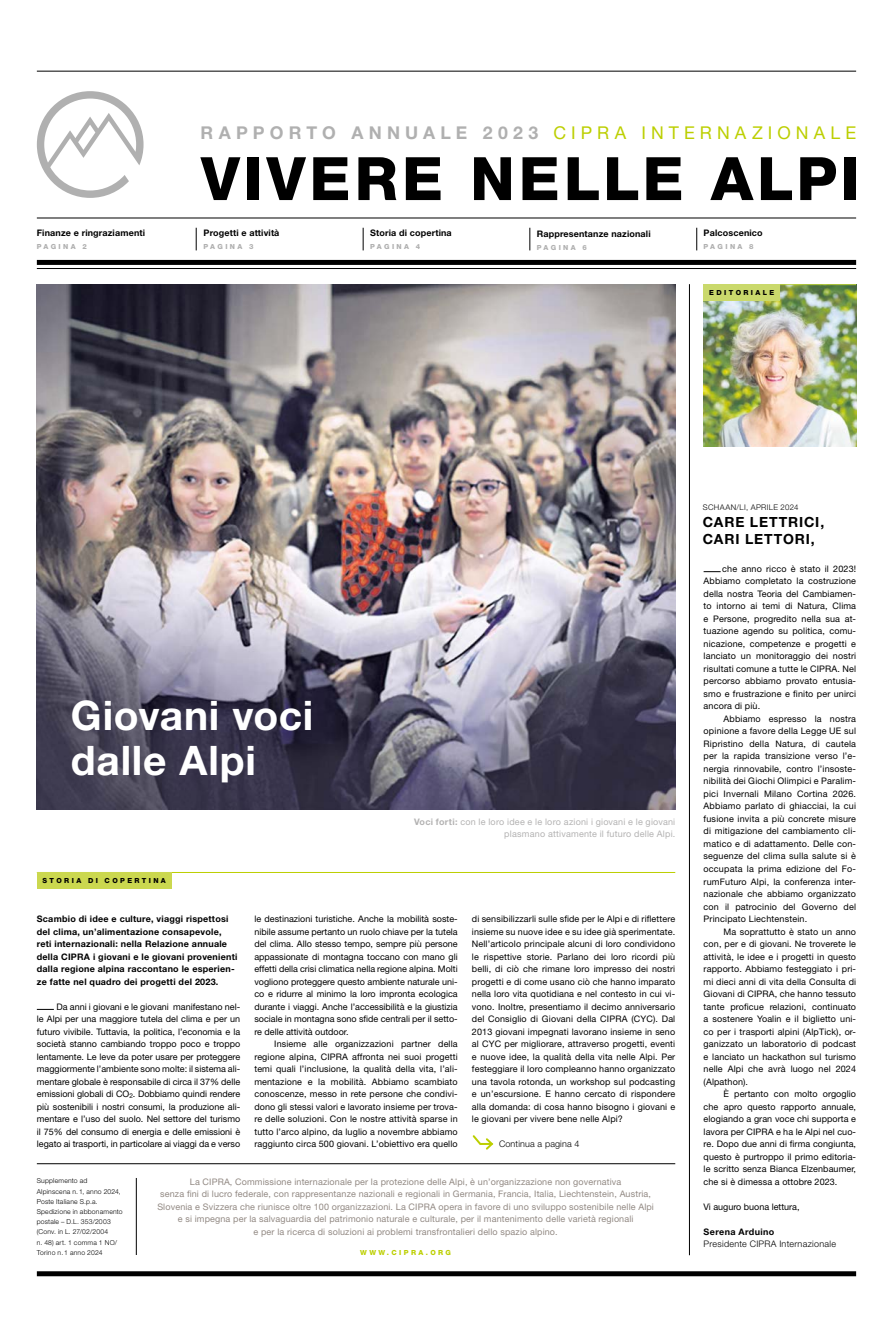
<style>
.page{position:relative;width:893px;height:1333px;background:#fff}
.page>*{position:absolute;margin:0;border:0;box-sizing:border-box;transform-origin:0 0}
.t1{font:800 59.9px "Helvetica Neue LT Pro";letter-spacing:.065em;color:#000}
.t2{font:700 40.7px/45.6px "Helvetica Neue LT Pro";letter-spacing:.02em;color:#fff}
.t3{font:700 17.6px "Helvetica Neue LT Pro";letter-spacing:.295em;color:#b0b0b0}
.t4{font:700 14px/17px "Helvetica Neue LT Std";letter-spacing:.06em;color:#000}
.t5{font:9px/12.5px "Helvetica Neue LT Pro";letter-spacing:.015em;color:#000;text-align:justify}
.t6{font:9px/12.5px "Helvetica Neue LT Pro";letter-spacing:.015em;color:#928983;text-align:center}
.t7{font:700 9px/12.5px "Helvetica Neue LT Pro";letter-spacing:.025em;color:#000}
.t8{font:9px/12.5px "Helvetica Neue LT Pro";letter-spacing:.025em;color:#b3b2b2;text-align:right}
.t9{font:300 9px "Helvetica Neue LT Pro";letter-spacing:.025em;color:#000}
.t10{font:700 9px "Helvetica Neue LT Std";letter-spacing:.04em;color:#000}
.t11{font:300 7.8px "Helvetica Neue LT Pro";letter-spacing:.045em;color:#000}
.t12{font:800 7px "Helvetica Neue LT Pro";letter-spacing:.34em;color:#b0b0b0}
.t13{font:800 7px "Helvetica Neue LT Pro";letter-spacing:.34em;color:#000}
.t14{font:800 7px "Helvetica Neue LT Pro";letter-spacing:.34em;color:#bccf00}
.t15{font:300 6.8px/10.2px "Helvetica Neue LT Pro";letter-spacing:.03em;color:#000}
.s1{font-weight:400;color:#bccf00}
.s2{font-weight:700}
</style>
<div class="page">
<img style="left:37px;top:284px;width:638px;height:525px">
<img style="left:704px;top:285px;width:152px;height:162px">
<svg style="left:196px;top:228px;width:1px;height:22px"></svg>
<svg style="left:363px;top:228px;width:1px;height:22px"></svg>
<svg style="left:530px;top:228px;width:1px;height:22px"></svg>
<svg style="left:696px;top:228px;width:1px;height:22px"></svg>
<hr style="left:37px;top:218px;width:819px;height:1px;background:#000">
<hr style="left:37px;top:71px;width:819px;height:1px;background:#000">
<hr style="left:37px;top:268px;width:819px;height:1px;background:#000">
<div style="left:37px;top:260px;width:819px;height:5px;background:#000"></div>
<div style="left:37px;top:1271px;width:819px;height:5px;background:#000"></div>
<svg style="left:704px;top:571px;width:17px;height:1px"></svg>
<svg style="left:37px;top:1009px;width:17px;height:1px"></svg>
<hr style="left:37px;top:1163px;width:638px;height:1px;background:#000">
<hr style="left:689px;top:284px;width:1px;height:971px;background:#000">
<hr style="left:37px;top:872px;width:638px;height:1px;background:#bccf00">
<div style="left:37px;top:872px;width:134px;height:16px;background:#cbd84f"></div>
<svg style="left:472px;top:1135px;width:22px;height:15px"></svg>
<hr style="left:706px;top:284px;width:150px;height:1px;background:#bad03d">
<div style="left:704px;top:284px;width:76px;height:16px;background:#cad96c"></div>
<svg style="left:37px;top:91px;width:107px;height:107px"></svg>
<hr style="left:136px;top:1177px;width:1px;height:77px;background:#000">
<h3 class="t3" style="left:201px;top:122px;width:657px">RAPPORTO ANNUALE 2023 <span class="s1">CIPRA INTERNAZIONALE</span></h3>
<p class="t7" style="left:37px;top:226px;width:110px">Finanze e ringraziamenti</p>
<p class="t12" style="left:37px;top:242px;width:52px">PAGINA 2</p>
<h1 class="t1" style="left:201px;top:143px;width:660px">VIVERE NELLE ALPI</h1>
<p class="t7" style="left:204px;top:226px;width:77px">Progetti e attività</p>
<p class="t12" style="left:204px;top:242px;width:52px">PAGINA 3</p>
<p class="t7" style="left:370px;top:226px;width:83px">Storia di copertina</p>
<p class="t12" style="left:370px;top:242px;width:52px">PAGINA 4</p>
<p class="t7" style="left:537px;top:227px;width:115px">Rappresentanze nazionali</p>
<p class="t12" style="left:537px;top:243px;width:52px">PAGINA 6</p>
<p class="t7" style="left:704px;top:226px;width:61px">Palcoscenico</p>
<p class="t12" style="left:704px;top:242px;width:52px">PAGINA 8</p>
<p class="t13" style="left:709px;top:288px;width:66px">EDITORIALE</p>
<p class="t11" style="left:703px;top:503px;width:97px">SCHAAN/LI, APRILE 2024</p>
<h3 class="t4" style="left:703px;top:513px;width:123px">CARE LETTRICI,<br>CARI LETTORI,</h3>
<h2 class="t2" style="left:71px;top:691px;width:244px">Giovani voci dalle Alpi</h2>
<p class="t13" style="left:43px;top:876px;width:125px">STORIA DI COPERTINA</p>
<p class="t8" style="left:414px;top:815px;width:263px"><span class="s2">Voci forti:</span> con le loro idee e le loro azioni i giovani e le giovani plasmano attivamente il futuro delle Alpi.</p>
<p class="t7" style="left:37px;top:912px;width:202px">Scambio di idee e culture, viaggi rispettosi del clima, un’alimentazione consapevole, reti internazionali: nella Relazione annuale della CIPRA i giovani e le giovani provenienti dalla regione alpina raccontano le esperien&shy;ze fatte nel quadro dei progetti del 2023.</p>
<p class="t5" style="left:37px;top:999px;width:205px;text-indent:20px">Da anni i giovani e le giovani manifestano nel&shy;le Alpi per una maggiore tutela del clima e per un futuro vivibile. Tuttavia, la politica, l’economia e la società stanno cambiando troppo poco e troppo lentamente. Le leve da poter usare per proteggere maggiormente l’ambiente sono molte: il sistema ali&shy;mentare globale è responsabile di circa il 37% delle emissioni globali di CO<sub>2</sub>. Dobbiamo quindi rendere più sostenibili i nostri consumi, la produzione ali&shy;mentare e l’uso del suolo. Nel settore del turismo il 75% del consumo di energia e delle emissioni è legato ai trasporti, in particolare ai viaggi da e verso</p>
<p class="t5" style="left:254px;top:912px;width:205px">le destinazioni turistiche. Anche la mobilità soste&shy;nibile assume pertanto un ruolo chiave per la tutela del clima. Allo stesso tempo, sempre più persone appassionate di montagna toccano con mano gli effetti della crisi climatica nella regione alpina. Molti vogliono proteggere questo ambiente naturale uni&shy;co e ridurre al minimo la loro impronta ecologica durante i viaggi. Anche l’accessibilità e la giustizia sociale in montagna sono sfide centrali per il setto&shy;re delle attività outdoor.</p>
<p class="t5" style="left:254px;top:1037px;width:205px;text-indent:20px">Insieme alle organizzazioni partner della regione alpina, CIPRA affronta nei suoi progetti temi quali l’inclusione, la qualità della vita, l’ali&shy;mentazione e la mobilità. Abbiamo scambiato conoscenze, messo in rete persone che condivi&shy;dono gli stessi valori e lavorato insieme per trova&shy;re delle soluzioni. Con le nostre attività sparse in tutto l’arco alpino, da luglio a novembre abbiamo raggiunto circa 500 giovani. L’obiettivo era quello</p>
<p class="t5" style="left:472px;top:912px;width:205px">di sensibilizzarli sulle sfide per le Alpi e di riflettere insieme su nuove idee e su idee già sperimentate.<br>Nell’articolo principale alcuni di loro condividono le rispettive storie. Parlano dei loro ricordi più belli, di ciò che rimane loro impresso dei nostri progetti e di come usano ciò che hanno imparato nella loro vita quotidiana e nel contesto in cui vi&shy;vono. Inoltre, presentiamo il decimo anniversario del Consiglio di Giovani della CIPRA (CYC). Dal 2013 giovani impegnati lavorano insieme in seno al CYC per migliorare, attraverso progetti, eventi e nuove idee, la qualità della vita nelle Alpi. Per festeggiare il loro compleanno hanno organizzato una tavola rotonda, un workshop sul podcasting e un’escursione. E hanno cercato di rispondere alla domanda: di cosa hanno bisogno i giovani e le giovani per vivere bene nelle Alpi?</p>
<p class="t9" style="left:499px;top:1138px;width:82px">Continua a pagina 4</p>
<p class="t15" style="left:37px;top:1175px;width:88px">Supplemento ad<br>Alpinscena n. 1, anno 2024,<br>Poste Italiane S.p.a.<br>Spedizione in abbonamento postale – D.L. 353/2003 (Conv. in L. 27/02/2004<br>n. 48) art. 1 comma 1 NO/<br>Torino n. 1 anno 2024</p>
<p class="t6" style="left:157px;top:1174px;width:498px">La CIPRA, Commissione internazionale per la protezione delle Alpi, è un’organizzazione non governativa<br>senza fini di lucro federale, con rappresentanze nazionali e regionali in Germania, Francia, Italia, Liechtenstein, Austria, Slovenia e Svizzera che riunisce oltre 100 organizzazioni. La CIPRA opera in favore di uno sviluppo sostenibile nelle Alpi e si impegna per la salvaguardia del patrimonio naturale e culturale, per il mantenimento delle varietà regionali<br>e per la ricerca di soluzioni ai problemi transfrontalieri dello spazio alpino.</p>
<p class="t14" style="left:360px;top:1248px;width:92px">WWW.CIPRA.ORG</p>
<p class="t5" style="left:704px;top:562px;width:154px;text-indent:19px">che anno ricco è stato il 2023!<br>Abbiamo completato la costruzione della nostra Teoria del Cambiamen&shy;to intorno ai temi di Natura, Clima e Persone, progredito nella sua at&shy;tuazione agendo su politica, comu&shy;nicazione, competenze e progetti e lanciato un monitoraggio dei nostri risultati comune a tutte le CIPRA. Nel percorso abbiamo provato entusia&shy;smo e frustrazione e finito per unirci ancora di più.</p>
<p class="t5" style="left:704px;top:712px;width:154px;text-indent:20px">Abbiamo espresso la nostra opinione a favore della Legge UE sul Ripristino della Natura, di cautela per la rapida transizione verso l’e&shy;nergia rinnovabile, contro l’insoste&shy;nibilità dei Giochi Olimpici e Paralim&shy;pici Invernali Milano Cortina 2026.<br>Abbiamo parlato di ghiacciai, la cui fusione invita a più concrete misure di mitigazione del cambiamento cli&shy;matico e di adattamento. Delle con&shy;seguenze del clima sulla salute si è occupata la prima edizione del Fo&shy;rumFuturo Alpi, la conferenza inter&shy;nazionale che abbiamo organizzato con il patrocinio del Governo del Principato Liechtenstein.</p>
<p class="t5" style="left:704px;top:924px;width:154px;text-indent:20px">Ma soprattutto è stato un anno con, per e di giovani. Ne troverete le attività, le idee e i progetti in questo rapporto. Abbiamo festeggiato i pri&shy;mi dieci anni di vita della Consulta di Giovani di CIPRA, che hanno tessuto tante proficue relazioni, continuato a sostenere Yoalin e il biglietto uni&shy;co per i trasporti alpini (AlpTick), or&shy;ganizzato un laboratorio di podcast e lanciato un hackathon sul turismo nelle Alpi che avrà luogo nel 2024 (Alpathon).</p>
<p class="t5" style="left:704px;top:1087px;width:154px;text-indent:20px">È pertanto con molto orgoglio che apro questo rapporto annuale, elogiando a gran voce chi supporta e lavora per CIPRA e ha le Alpi nel cuo&shy;re. Dopo due anni di firma congiunta, questo è purtroppo il primo editoria&shy;le scritto senza Bianca Elzenbaumer, che si è dimessa a ottobre 2023.</p>
<p class="t5" style="left:704px;top:1199px;width:98px">Vi auguro buona lettura,</p>
<p class="t10" style="left:704px;top:1225px;width:72px">Serena Arduino</p>
<p class="t9" style="left:704px;top:1238px;width:134px">Presidente CIPRA Internazionale</p>
</div>
